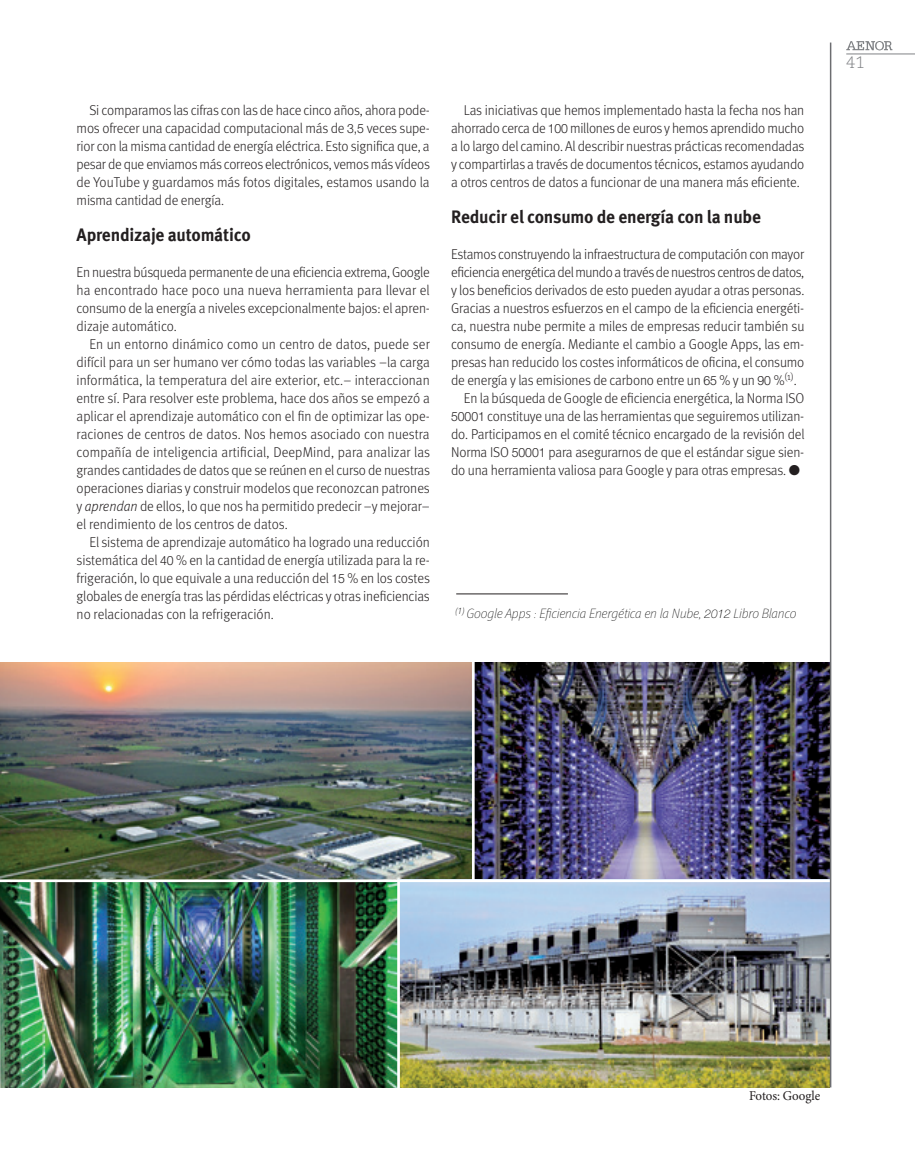
<style>
.page{position:relative;width:915px;height:1170px;background:#fff}
.page>*{position:absolute;margin:0;border:0;box-sizing:border-box;transform-origin:0 0}
.ladillo{font:700 18px "Meta Pro";letter-spacing:-.01em;color:#231f20;scale:.96 1}
.t1{font:300 16.5px "Caecilia LT Std";color:#808285}
.Texto{font:300 14.25px/18px "Meta Pro";letter-spacing:-.01em;color:#231f20;text-align:justify;scale:.96 1}
.box-normal__box{font:italic 100 13.5px "Meta Pro";letter-spacing:-.01em;color:#000001}
.PIE_DE_FOTO{font:13.5px "Minion Pro";color:#231f20;scale:.96 1}
.s1{font-family:"Helvetica Neue LT Std";font-size:12.75px}
.s2{font-style:italic}
.s3{font-family:"Helvetica Neue LT Std";font-size:12px}
</style>
<div class="page">
<hr style="left:846px;top:54px;width:68px;height:1px;background:#808285">
<svg style="left:846px;top:41px;width:46px;height:10px"></svg>
<img style="left:0;top:882px;width:829px;height:205px">
<img style="left:0;top:662px;width:472px;height:217px">
<img style="left:473px;top:662px;width:356px;height:223px">
<hr style="left:0;top:879px;width:844px;height:3px;background:#fff">
<hr style="left:472px;top:651px;width:2px;height:230px;background:#fff">
<hr style="left:397px;top:879px;width:3px;height:252px;background:#fff">
<hr style="left:456px;top:593px;width:111px;height:1px;background:#231f20">
<hr style="left:829px;top:43px;width:2px;height:1044px;background:#6c6d70">
<p class="Texto" style="left:77px;top:100px;width:369px;text-indent:13px">Si comparamos las cifras con las de hace cinco años, ahora pode&shy;mos ofrecer una capacidad computacional más de <span class="s1">3,5</span> veces supe&shy;rior con la misma cantidad de energía eléctrica. Esto significa que, a pesar de que enviamos más correos electrónicos, vemos más vídeos de YouTube y guardamos más fotos digitales, estamos usando la misma cantidad de energía.</p>
<p class="ladillo" style="left:77px;top:220px;width:183px">Aprendizaje automático</p>
<p class="Texto" style="left:77px;top:262px;width:369px">En nuestra búsqueda permanente de una eficiencia extrema, Google ha encontrado hace poco una nueva herramienta para llevar el consumo de la energía a niveles excepcionalmente bajos: el apren&shy;dizaje automático.</p>
<p class="Texto" style="left:77px;top:334px;width:369px;text-indent:13px">En un entorno dinámico como un centro de datos, puede ser difícil para un ser humano ver cómo todas las variables –la carga informática, la temperatura del aire exterior, etc.– interaccionan entre sí. Para resolver este problema, hace dos años se empezó a aplicar el aprendizaje automático con el fin de optimizar las ope&shy;raciones de centros de datos. Nos hemos asociado con nuestra compañía de inteligencia artificial, DeepMind, para analizar las grandes cantidades de datos que se reúnen en el curso de nuestras operaciones diarias y construir modelos que reconozcan patrones y <span class="s2">aprendan</span> de ellos, lo que nos ha permitido predecir –y mejorar– el rendimiento de los centros de datos.</p>
<p class="Texto" style="left:77px;top:532px;width:369px;text-indent:13px">El sistema de aprendizaje automático ha logrado una reducción sistemática del <span class="s1">40</span> % en la cantidad de energía utilizada para la re&shy;frigeración, lo que equivale a una reducción del <span class="s1">15</span> % en los costes globales de energía tras las pérdidas eléctricas y otras ineficiencias no relacionadas con la refrigeración.</p>
<p class="Texto" style="left:451px;top:100px;width:369px;text-indent:13px">Las iniciativas que hemos implementado hasta la fecha nos han ahorrado cerca de <span class="s1">100</span> millones de euros y hemos aprendido mucho a lo largo del camino. Al describir nuestras prácticas recomendadas y compartirlas a través de documentos técnicos, estamos ayudando a otros centros de datos a funcionar de una manera más eficiente.</p>
<p class="ladillo" style="left:451px;top:202px;width:324px">Reducir el consumo de energía con la nube</p>
<p class="Texto" style="left:451px;top:244px;width:369px">Estamos construyendo la infraestructura de computación con mayor eficiencia energética del mundo a través de nuestros centros de datos, y los beneficios derivados de esto pueden ayudar a otras personas.<br>Gracias a nuestros esfuerzos en el campo de la eficiencia energéti&shy;ca, nuestra nube permite a miles de empresas reducir también su consumo de energía. Mediante el cambio a Google Apps, las em&shy;presas han reducido los costes informáticos de oficina, el consumo de energía y las emisiones de carbono entre un <span class="s1">65</span> % y un <span class="s1">90</span> %<sup>(1)</sup>.</p>
<p class="Texto" style="left:451px;top:388px;width:369px;text-indent:13px">En la búsqueda de Google de eficiencia energética, la Norma ISO <span class="s1">50001</span> constituye una de las herramientas que seguiremos utilizan&shy;do. Participamos en el comité técnico encargado de la revisión del Norma ISO <span class="s1">50001</span> para asegurarnos de que el estándar sigue sien&shy;do una herramienta valiosa para Google y para otras empresas. ●</p>
<p class="box-normal__box" style="left:455px;top:604px;width:342px"><sup>(1)</sup> Google Apps : Eficiencia Energética en la Nube, <span class="s3">2012</span> Libro Blanco</p>
<p class="t1" style="left:846px;top:53px;width:20px">41</p>
<p class="PIE_DE_FOTO" style="left:748px;top:1086px;width:76px">Fotos: Google</p>
</div>
